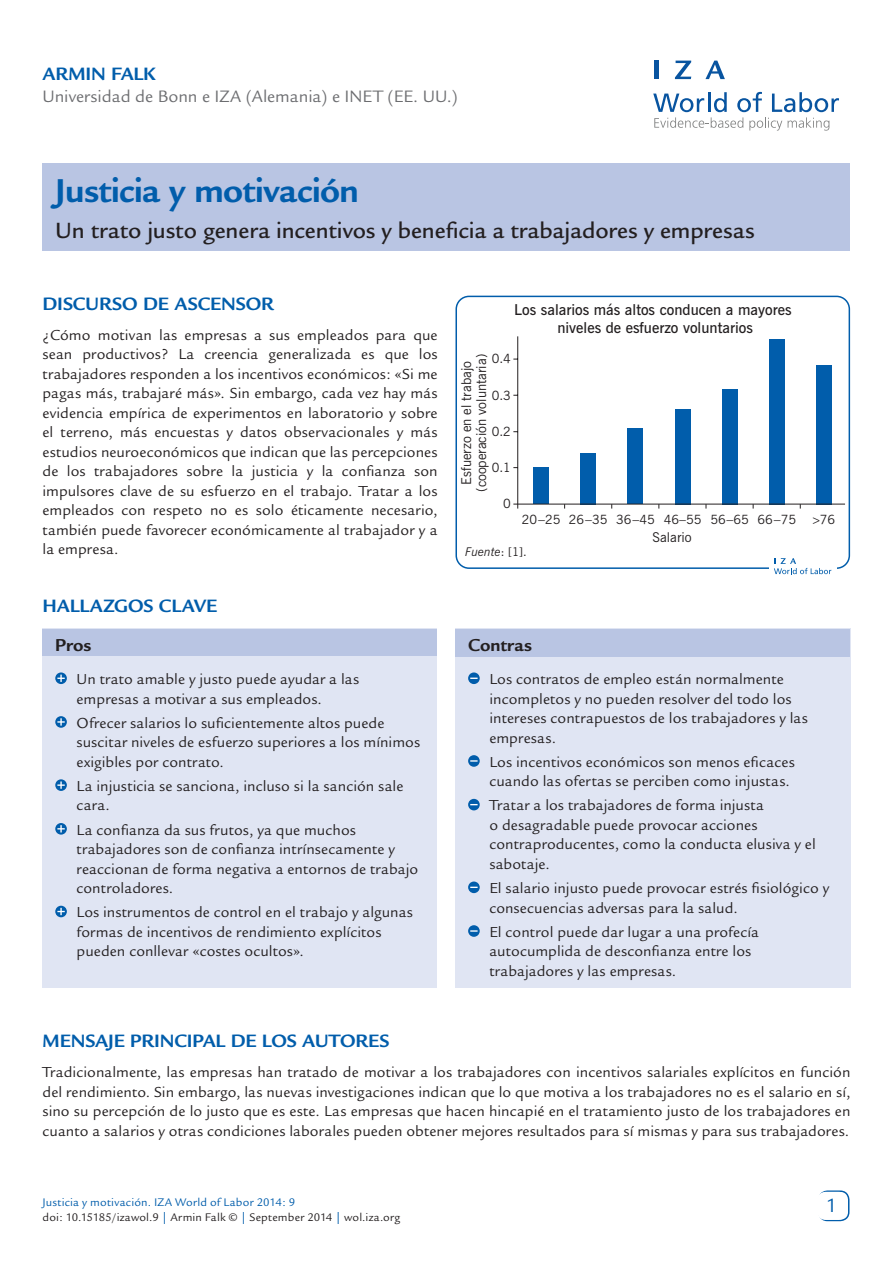
<style>
.page{position:relative;width:893px;height:1263px;background:#fff}
.page>*{position:absolute;margin:0;border:0;box-sizing:border-box;transform-origin:0 0}
.Cover__Title{font:700 36px "Legacy Sans";letter-spacing:-.015em;color:#015dab}
.Cover__Subtitle{font:500 24px "Legacy Sans";color:#231f20}
.t1{font:21px "Legacy Sans";color:#015dab}
.Main__A_Level_Headin{font:700 19.5px "Legacy Sans";letter-spacing:-.005em;color:#015dab}
.Cover__AuthorName{font:700 19.5px "Legacy Sans";letter-spacing:-.005em;color:#015dab}
.Cover__Pro_Con_Heade{font:700 18.75px "Legacy Sans";color:#231f20}
.Cover__Affiliation{font:18px "Legacy Sans";letter-spacing:-.005em;color:#6c6d70}
.Cover__Pro_Con_Bulle{font:15.75px/19.5px "Legacy Sans";letter-spacing:.005em;color:#231f20}
.Main__Bodytext{font:15.75px/19.5px "Legacy Sans";letter-spacing:.005em;color:#231f20;text-align:justify}
.t2{font:600 15px/18px "News Gothic BT";color:#231f20;text-align:center}
.t3{font:13.5px/15px "News Gothic BT";color:#231f20;text-align:center}
.t4{font:12.75px "News Gothic BT";color:#231f20}
.t5{font:12px "Legacy Sans";letter-spacing:.015em;color:#231f20}
.Cover_Footer{font:12px "Legacy Sans";letter-spacing:.015em;color:#015dab}
.t6{font:italic 12px "News Gothic BT";color:#231f20}
.s1{font-style:normal}
.s2{color:#015dab}
</style>
<div class="page">
<div style="left:43px;top:163px;width:807px;height:88px;background:#b9c5e3"></div>
<div style="left:818px;top:1190px;width:31px;height:31px;border:2px solid #015dab;border-radius:9px"></div>
<div style="left:817px;top:1192px;width:30px;height:28px;background:#fff;border-radius:9px"></div>
<svg style="left:653px;top:92px;width:186px;height:39px"></svg>
<hr style="left:654px;top:61px;width:4px;height:18px;background:#0854a0">
<svg style="left:675px;top:61px;width:16px;height:18px"></svg>
<svg style="left:705px;top:61px;width:20px;height:18px"></svg>
<div style="left:455px;top:629px;width:395px;height:359px;background:#e0e5f3"></div>
<div style="left:455px;top:629px;width:395px;height:27px;background:#b9c5e3"></div>
<svg style="left:468px;top:672px;width:12px;height:12px"></svg>
<div style="left:468px;top:755px;width:12px;height:12px;background:#015dab;border-radius:50%"></div>
<svg style="left:470px;top:760px;width:8px;height:2px"></svg>
<svg style="left:468px;top:799px;width:12px;height:11px"></svg>
<svg style="left:468px;top:881px;width:12px;height:12px"></svg>
<div style="left:468px;top:925px;width:12px;height:12px;background:#015dab;border-radius:50%"></div>
<svg style="left:470px;top:930px;width:8px;height:2px"></svg>
<div style="left:43px;top:629px;width:394px;height:359px;background:#e0e5f3"></div>
<div style="left:43px;top:629px;width:394px;height:27px;background:#b9c5e3"></div>
<svg style="left:55px;top:672px;width:12px;height:12px"></svg>
<svg style="left:57px;top:675px;width:8px;height:7px"></svg>
<svg style="left:55px;top:716px;width:12px;height:12px"></svg>
<svg style="left:57px;top:718px;width:8px;height:8px"></svg>
<svg style="left:55px;top:779px;width:12px;height:12px"></svg>
<svg style="left:57px;top:781px;width:8px;height:8px"></svg>
<svg style="left:55px;top:823px;width:12px;height:12px"></svg>
<svg style="left:57px;top:825px;width:8px;height:7px"></svg>
<svg style="left:55px;top:906px;width:12px;height:11px"></svg>
<svg style="left:57px;top:908px;width:8px;height:7px"></svg>
<div style="left:455px;top:296px;width:395px;height:273px;border:2px solid #015dab;border-radius:13px"></div>
<hr style="left:517px;top:336px;width:1px;height:173px;background:#231f20">
<div style="left:534px;top:468px;width:15px;height:36px;background:#015dab"></div>
<div style="left:581px;top:453px;width:15px;height:51px;background:#015dab"></div>
<div style="left:628px;top:429px;width:15px;height:75px;background:#015dab"></div>
<div style="left:675px;top:409px;width:15px;height:95px;background:#015dab"></div>
<div style="left:722px;top:389px;width:15px;height:115px;background:#015dab"></div>
<div style="left:769px;top:339px;width:15px;height:165px;background:#015dab"></div>
<div style="left:816px;top:365px;width:15px;height:139px;background:#015dab"></div>
<hr style="left:513px;top:504px;width:332px;height:1px;background:#231f20">
<div style="left:769px;top:553px;width:67px;height:27px;background:#fff"></div>
<svg style="left:774px;top:558px;width:57px;height:16px"></svg>
<p class="Cover__AuthorName" style="left:43px;top:63px;width:115px">ARMIN FALK</p>
<p class="Cover__Affiliation" style="left:43px;top:86px;width:417px">Universidad de Bonn e IZA (Alemania) e INET (EE. UU.)</p>
<p class="Cover__Title" style="left:55px;top:170px;width:305px">Justicia y motivación</p>
<p class="Cover__Subtitle" style="left:55px;top:217px;width:701px">Un trato justo genera incentivos y beneficia a trabajadores y empresas</p>
<p class="Main__A_Level_Headin" style="left:43px;top:292px;width:233px">DISCURSO DE ASCENSOR</p>
<p class="Main__Bodytext" style="left:43px;top:325px;width:397px">¿Cómo motivan las empresas a sus empleados para que sean productivos? La creencia generalizada es que los trabajadores responden a los incentivos económicos: «Si me pagas más, trabajaré más». Sin embargo, cada vez hay más evidencia empírica de experimentos en laboratorio y sobre el terreno, más encuestas y datos observacionales y más estudios neuroeconómicos que indican que las percepciones de los trabajadores sobre la justicia y la confianza son impulsores clave de su esfuerzo en el trabajo. Tratar a los empleados con respeto no es solo éticamente necesario, también puede favorecer económicamente al trabajador y a la empresa.</p>
<p class="Main__A_Level_Headin" style="left:43px;top:594px;width:176px">HALLAZGOS CLAVE</p>
<p class="Cover__Pro_Con_Heade" style="left:55px;top:634px;width:38px">Pros</p>
<p class="Cover__Pro_Con_Bulle" style="left:77px;top:669px;width:284px">Un trato amable y justo puede ayudar a las empresas a motivar a sus empleados.</p>
<p class="Cover__Pro_Con_Bulle" style="left:77px;top:713px;width:345px">Ofrecer salarios lo suficientemente altos puede suscitar niveles de esfuerzo superiores a los mínimos exigibles por contrato.</p>
<p class="Cover__Pro_Con_Bulle" style="left:77px;top:776px;width:328px">La injusticia se sanciona, incluso si la sanción sale cara.</p>
<p class="Cover__Pro_Con_Bulle" style="left:77px;top:820px;width:343px">La confianza da sus frutos, ya que muchos trabajadores son de confianza intrínsecamente y reaccionan de forma negativa a entornos de trabajo controladores.</p>
<p class="Cover__Pro_Con_Bulle" style="left:77px;top:903px;width:338px">Los instrumentos de control en el trabajo y algunas formas de incentivos de rendimiento explícitos pueden conllevar «costes ocultos».</p>
<p class="t2" style="left:514px;top:301px;width:279px">Los salarios más altos conducen a mayores niveles de esfuerzo voluntarios</p>
<p class="t4" style="left:492px;top:351px;width:21px">0.4</p>
<p class="t4" style="left:492px;top:387px;width:21px">0.3</p>
<p class="t4" style="left:492px;top:423px;width:21px">0.2</p>
<p class="t4" style="left:492px;top:460px;width:21px">0.1</p>
<p class="t4" style="left:503px;top:496px;width:9px">0</p>
<p class="t3" style="left:459px;top:492px;width:139px;rotate:-90deg">Esfuerzo en el trabajo (cooperación voluntaria)</p>
<p class="t4" style="left:522px;top:511px;width:40px">20−25</p>
<p class="t6" style="left:465px;top:544px;width:63px">Fuente<span class="s1">: [1].</span></p>
<p class="t4" style="left:569px;top:511px;width:229px">26−35 36−45 46−55 56−65 66−75</p>
<p class="t4" style="left:820px;top:511px;width:17px">76</p>
<p class="t3" style="left:652px;top:530px;width:41px">Salario</p>
<p class="Cover__Pro_Con_Heade" style="left:468px;top:634px;width:65px">Contras</p>
<p class="Cover__Pro_Con_Bulle" style="left:489px;top:669px;width:320px">Los contratos de empleo están normalmente incompletos y no pueden resolver del todo los intereses contrapuestos de los trabajadores y las empresas.</p>
<p class="Cover__Pro_Con_Bulle" style="left:489px;top:752px;width:307px">Los incentivos económicos son menos eficaces cuando las ofertas se perciben como injustas.</p>
<p class="Cover__Pro_Con_Bulle" style="left:489px;top:796px;width:328px">Tratar a los trabajadores de forma injusta<br>o desagradable puede provocar acciones contraproducentes, como la conducta elusiva y el sabotaje.</p>
<p class="Cover__Pro_Con_Bulle" style="left:489px;top:878px;width:341px">El salario injusto puede provocar estrés fisiológico y consecuencias adversas para la salud.</p>
<p class="Cover__Pro_Con_Bulle" style="left:489px;top:922px;width:271px">El control puede dar lugar a una profecía autocumplida de desconfianza entre los trabajadores y las empresas.</p>
<p class="Main__A_Level_Headin" style="left:43px;top:1030px;width:349px">MENSAJE PRINCIPAL DE LOS AUTORES</p>
<p class="Main__Bodytext" style="left:43px;top:1062px;width:809px">Tradicionalmente, las empresas han tratado de motivar a los trabajadores con incentivos salariales explícitos en función del rendimiento. Sin embargo, las nuevas investigaciones indican que lo que motiva a los trabajadores no es el salario en sí, sino su percepción de lo justo que es este. Las empresas que hacen hincapié en el tratamiento justo de los trabajadores en cuanto a salarios y otras condiciones laborales pueden obtener mejores resultados para sí mismas y para sus trabajadores.</p>
<p class="Cover_Footer" style="left:43px;top:1195px;width:254px">Justicia y motivación. IZA World of Labor 2014: 9</p>
<p class="t5" style="left:43px;top:1210px;width:359px">doi: 10.15185/izawol.9 <span class="s2">|</span> Armin Falk © <span class="s2">|</span> September 2014 <span class="s2">|</span> wol.iza.org</p>
<p class="t1" style="left:826px;top:1194px;width:13px">1</p>
<p class="t1" style="left:828px;top:1194px;width:13px">2</p>
</div>
